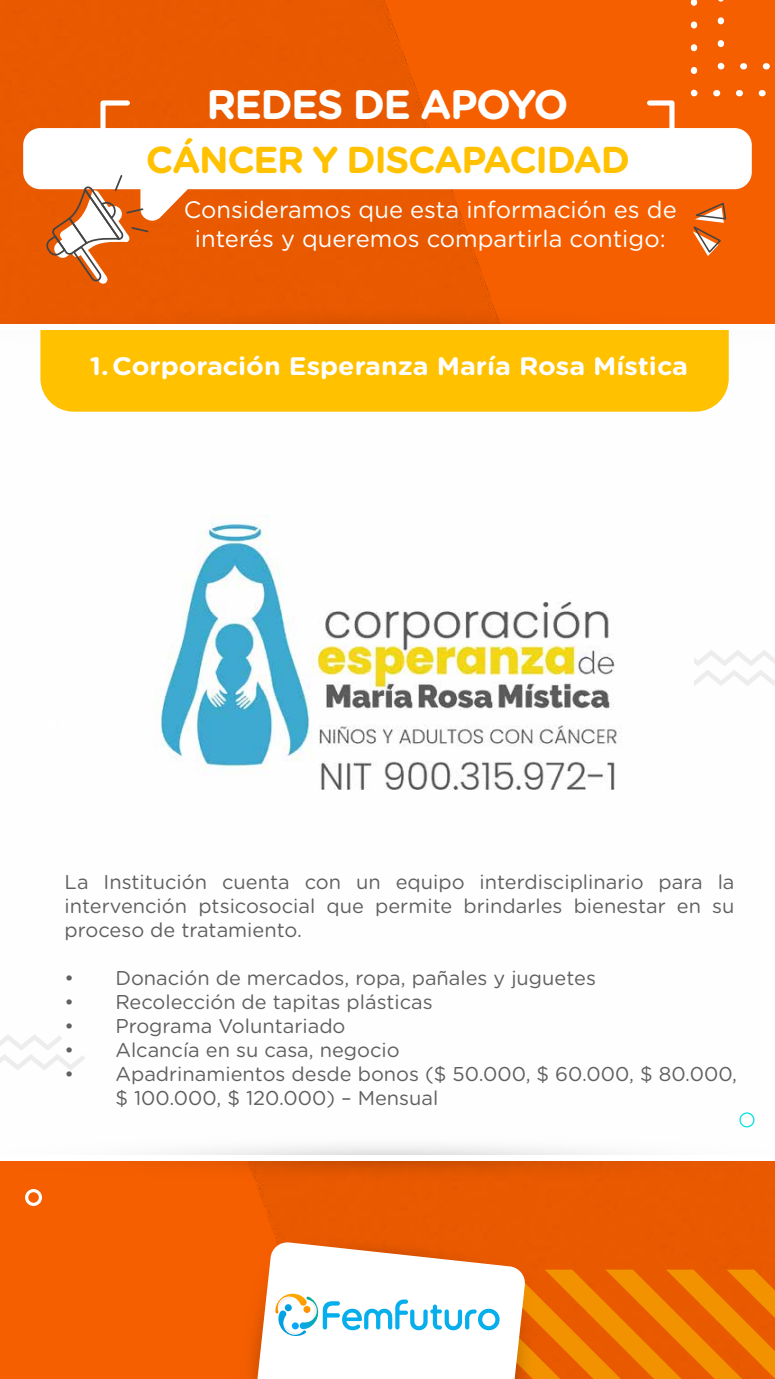
<style>
.page{position:relative;width:775px;height:1379px;background:#fff}
.page>*{position:absolute;margin:0;border:0;box-sizing:border-box;transform-origin:0 0}
.t1{font:700 41.25px "Gotham Rounded";letter-spacing:-.04em;color:#fff}
.t2{font:700 37.5px "Gotham Rounded";letter-spacing:-.04em;color:#ffc100}
.t3{font:700 25.25px "Gotham Rounded";color:#fff;scale:1.06 1}
.t4{font:23.75px/28.5px "Gotham Rounded";color:#fff;text-align:center}
.t5{font:20px/24px "Gotham Rounded";color:#606060;text-align:justify}
</style>
<div class="page">
<img style="left:0;top:0;width:775px;height:1379px">
<div style="left:0;top:324px;width:775px;height:833px;background:#fefefe"></div>
<svg style="left:0;top:308px;width:775px;height:16px;background:#ea5900"></svg>
<svg style="left:0;top:1146px;width:775px;height:35px"></svg>
<div style="left:0;top:1155px;width:775px;height:5px;background:#fff"></div>
<svg style="left:713px;top:90px;width:62px;height:6px"></svg>
<svg style="left:691px;top:90px;width:6px;height:6px"></svg>
<svg style="left:691px;top:0;width:6px;height:74px"></svg>
<svg style="left:740px;top:63px;width:35px;height:6px"></svg>
<svg style="left:718px;top:63px;width:6px;height:6px"></svg>
<svg style="left:718px;top:0;width:6px;height:47px"></svg>
<div style="left:49px;top:713px;width:17px;height:17px;border:3px solid #fff;border-radius:50%"></div>
<div style="left:25px;top:1189px;width:17px;height:17px;border:3px solid #fff;border-radius:50%"></div>
<div style="left:739px;top:1112px;width:15px;height:15px;border:1px solid #00e1df;border-radius:50%"></div>
<svg style="left:98px;top:98px;width:35px;height:30px"></svg>
<svg style="left:644px;top:98px;width:33px;height:30px"></svg>
<div style="left:23px;top:128px;width:729px;height:61px;background:#fff;border-radius:17px"></div>
<svg style="left:692px;top:201px;width:35px;height:55px;background:#e37936"></svg>
<svg style="left:44px;top:175px;width:149px;height:109px"></svg>
<svg style="left:694px;top:650px;width:81px;height:36px"></svg>
<svg style="left:0;top:1034px;width:85px;height:36px"></svg>
<svg style="left:239px;top:1236px;width:536px;height:143px"></svg>
<div style="left:40px;top:330px;width:689px;height:82px;background:#ffc100"></div>
<img style="left:0;top:0;width:10px;height:27px">
<img style="left:153px;top:515px;width:467px;height:275px">
<h1 class="t1" style="left:206px;top:74px;width:364px">REDES DE APOYO</h1>
<h2 class="t2" style="left:146px;top:132px;width:486px">CÁNCER Y DISCAPACIDAD</h2>
<p class="t4" style="left:184px;top:194px;width:494px">Consideramos que esta información es de interés y queremos compartirla contigo:</p>
<p class="t3" style="left:90px;top:347px;width:566px">1.Corporación Esperanza María Rosa Mística</p>
<p class="t5" style="left:65px;top:869px;width:671px">La Institución cuenta con un equipo interdisciplinario para la intervención ptsicosocial que permite brindarles bienestar en su proceso de tratamiento.</p>
<p class="t5" style="left:65px;top:965px;width:533px">• Donación de mercados, ropa, pañales y juguetes</p>
<p class="t5" style="left:65px;top:989px;width:370px">• Recolección de tapitas plásticas</p>
<p class="t5" style="left:65px;top:1013px;width:282px">• Programa Voluntariado</p>
<p class="t5" style="left:65px;top:1037px;width:337px">• Alcancía en su casa, negocio</p>
<p class="t5" style="left:115px;top:1061px;width:623px;text-indent:-51px">• Apadrinamientos desde bonos ($ 50.000, $ 60.000, $ 80.000, $ 100.000, $ 120.000) – Mensual</p>
</div>
